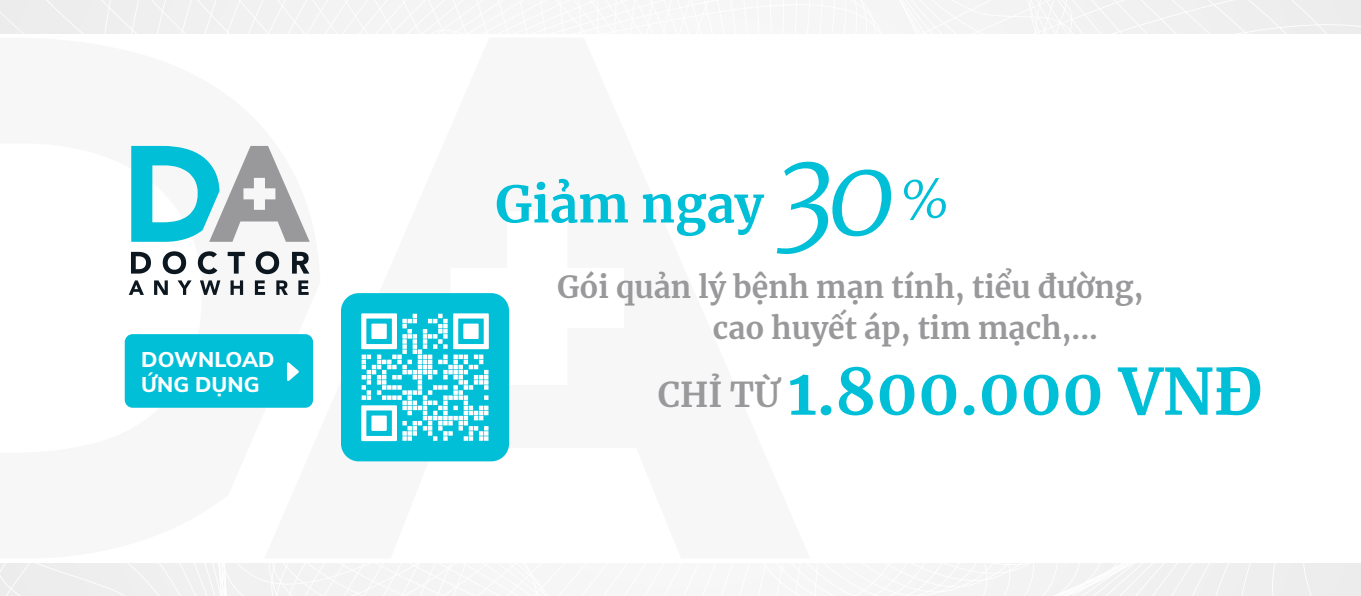
<style>
.page{position:relative;width:1361px;height:596px;background:#fff}
.page>*{position:absolute;margin:0;border:0;box-sizing:border-box;transform-origin:0 0}
.t1{font:italic 300 116.1px "Merriweather";color:#00bfd7}
.t2{font:700 63.6px "Merriweather";color:#00bfd7}
.t3{font:700 50.1px "Merriweather";color:#00bfd7}
.t4{font:700 30px/40.2px "Merriweather";color:#99989b}
.t5{font:800 21.3px/25.5px "Muli";color:#fff}
.s1{font-size:56.1px}
.s2{font-size:33.9px;color:#99989b}
</style>
<div class="page">
<div style="left:904px;top:0;width:155px;height:595px;background:#f4f4f4"></div>
<div style="left:239px;top:0;width:660px;height:34px;background:#f6f6f6"></div>
<div style="left:336px;top:562px;width:652px;height:33px;background:#f6f6f6"></div>
<div style="left:0;top:34px;width:1361px;height:528px;background:#fff"></div>
<svg style="left:131px;top:146px;width:179px;height:96px"></svg>
<svg style="left:131px;top:252px;width:20px;height:21px"></svg>
<svg style="left:163px;top:251px;width:23px;height:23px"></svg>
<svg style="left:198px;top:251px;width:19px;height:23px"></svg>
<svg style="left:228px;top:252px;width:17px;height:21px"></svg>
<svg style="left:256px;top:251px;width:23px;height:23px"></svg>
<svg style="left:292px;top:252px;width:17px;height:21px"></svg>
<svg style="left:129px;top:280px;width:15px;height:15px"></svg>
<svg style="left:154px;top:280px;width:14px;height:15px"></svg>
<svg style="left:178px;top:280px;width:14px;height:15px"></svg>
<svg style="left:200px;top:280px;width:20px;height:15px"></svg>
<svg style="left:230px;top:280px;width:13px;height:15px"></svg>
<svg style="left:255px;top:280px;width:10px;height:15px"></svg>
<svg style="left:276px;top:280px;width:12px;height:15px"></svg>
<svg style="left:298px;top:280px;width:11px;height:15px"></svg>
<div style="left:125px;top:334px;width:188px;height:73px;background:#00bfd7;border-radius:8px"></div>
<svg style="left:341px;top:293px;width:168px;height:168px"></svg>
<svg style="left:287px;top:362px;width:12px;height:19px"></svg>
<p class="t5" style="left:141px;top:345px;width:135px">DOWNLOAD<br>ỨNG DỤNG</p>
<h1 class="t1" style="left:775px;top:112px;width:177px">30<span class="s1">%</span></h1>
<p class="t4" style="left:713px;top:266px;width:432px;text-indent:-156px">Gói quản lý bệnh mạn tính, tiểu đường, cao huyết áp, tim mạch,...</p>
<h3 class="t3" style="left:495px;top:169px;width:270px">Giảm ngay</h3>
<h2 class="t2" style="left:658px;top:347px;width:606px"><span class="s2">CHỈ TỪ</span> 1.800.000 VNĐ</h2>
</div>
